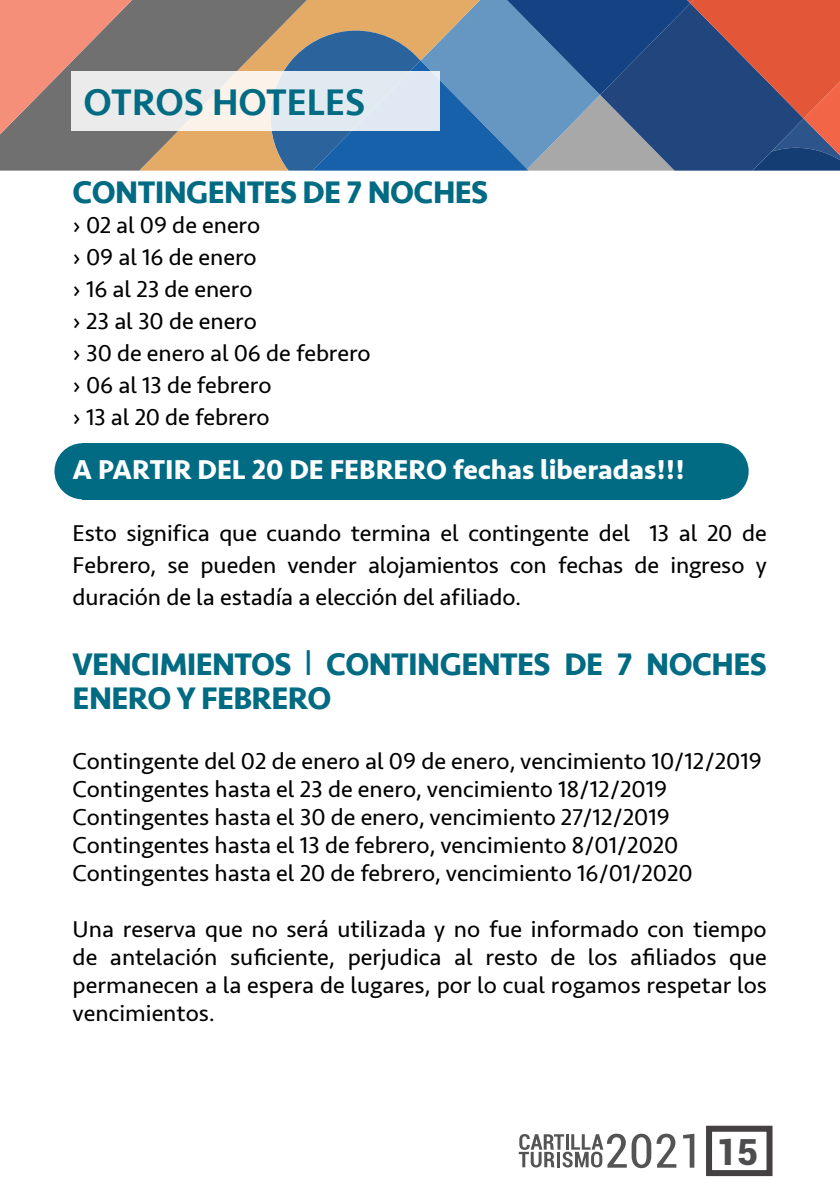
<style>
.page{position:relative;width:840px;height:1191px;background:#fff}
.page>*{position:absolute;margin:0;border:0;box-sizing:border-box;transform-origin:0 0}
.t1{font:500 38px "Seravek";color:#006b82}
.t2{font:900 36px "Roboto";color:#4d4d4f}
.t3{font:700 32px/34px "Seravek";letter-spacing:-.02em;color:#006b82}
.t4{font:700 28px "Seravek";color:#fff}
.t5{font:24px/32px "Seravek";color:#000}
.s1{font-family:"Stereofidelic";font-weight:400}
</style>
<div class="page">
<div style="left:705px;top:1125px;width:67px;height:51px;border:6px solid #454042"></div>
<svg style="left:518px;top:1133px;width:158px;height:35px"></svg>
<svg style="left:683px;top:1133px;width:11px;height:34px"></svg>
<svg style="left:0;top:0;width:262px;height:171px;background:#8b7e6f"></svg>
<svg style="left:0;top:0;width:132px;height:134px;background:#c58477"></svg>
<svg style="left:262px;top:0;width:577px;height:171px;background:#636c88"></svg>
<div style="left:83px;top:443px;width:637px;height:56px;background:#006b82"></div>
<div style="left:54px;top:443px;width:57px;height:56px;background:#006b82;border-radius:50%"></div>
<div style="left:692px;top:443px;width:56px;height:56px;background:#006b82;border-radius:50%"></div>
<svg style="left:72px;top:71px;width:368px;height:59px;background:#e9ebed"></svg>
<h1 class="t1" style="left:84px;top:79px;width:283px">OTROS HOTELES</h1>
<h3 class="t3" style="left:73px;top:175px;width:417px">CONTINGENTES DE 7 NOCHES</h3>
<p class="t5" style="left:73px;top:209px;width:299px">› 02 al 09 de enero<br>› 09 al 16 de enero<br>› 16 al 23 de enero<br>› 23 al 30 de enero<br>› 30 de enero al 06 de febrero › 06 al 13 de febrero<br>› 13 al 20 de febrero</p>
<p class="t4" style="left:73px;top:447px;width:613px">A PARTIR DEL 20 DE FEBRERO fechas liberadas!!!</p>
<p class="t5" style="left:73px;top:517px;width:695px;text-align:justify">Esto significa que cuando termina el contingente del 13 al 20 de Febrero, se pueden vender alojamientos con fechas de ingreso y duración de la estadía a elección del afiliado.</p>
<h3 class="t3" style="left:73px;top:647px;width:695px">VENCIMIENTOS <span class="s1">ı</span> CONTINGENTES DE 7 NOCHES<br>ENERO Y FEBRERO</h3>
<p class="t5" style="left:73px;top:747px;width:690px;line-height:28px">Contingente del 02 de enero al 09 de enero, vencimiento 10/12/2019<br>Contingentes hasta el 23 de enero, vencimiento 18/12/2019<br>Contingentes hasta el 30 de enero, vencimiento 27/12/2019<br>Contingentes hasta el 13 de febrero, vencimiento 8/01/2020<br>Contingentes hasta el 20 de febrero, vencimiento 16/01/2020</p>
<p class="t5" style="left:73px;top:915px;width:695px;line-height:28px;text-align:justify">Una reserva que no será utilizada y no fue informado con tiempo de antelación suficiente, perjudica al resto de los afiliados que permanecen a la espera de lugares, por lo cual rogamos respetar los vencimientos.</p>
<h2 class="t2" style="left:715px;top:1126px;width:43px">15</h2>
</div>
